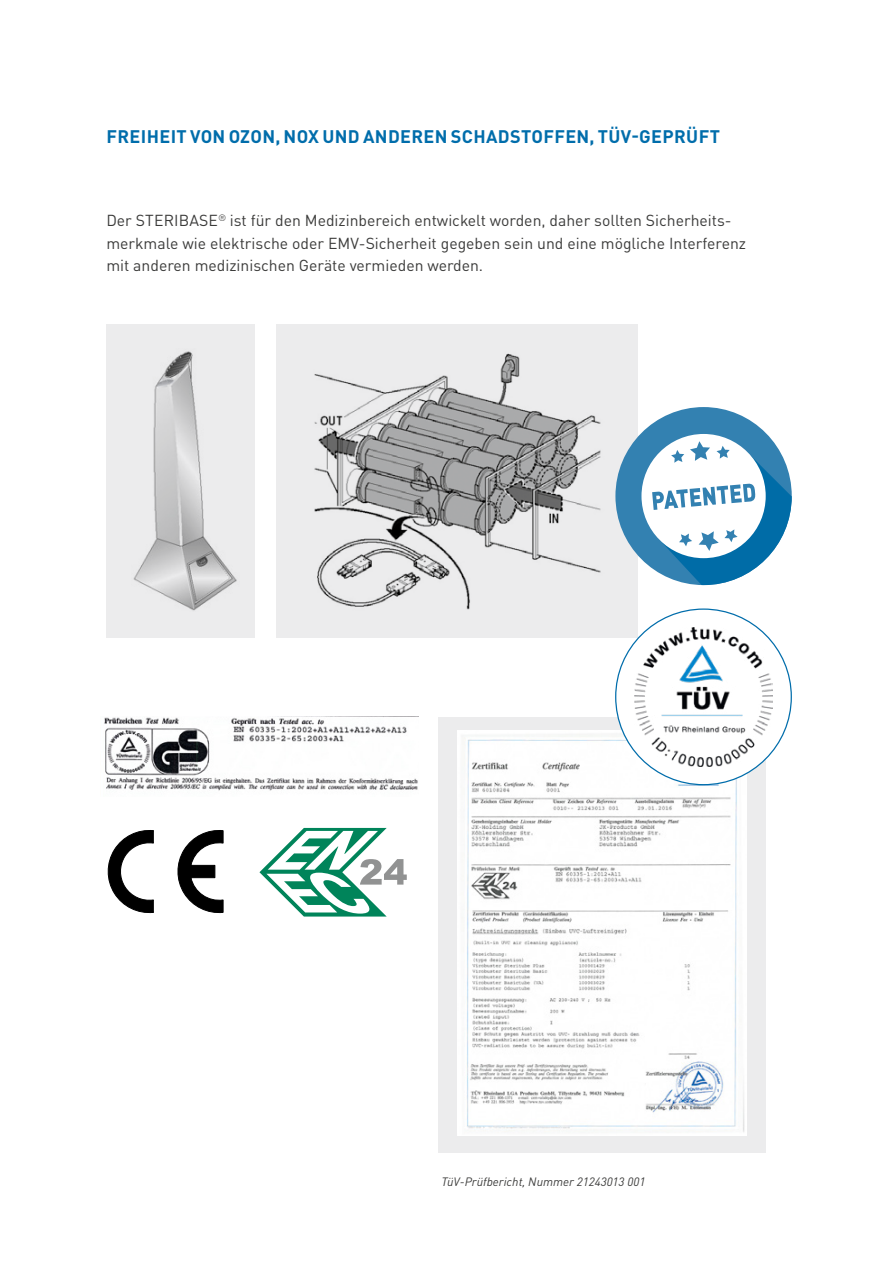
<style>
.page{position:relative;width:893px;height:1263px;background:#fff}
.page>*{position:absolute;margin:0;border:0;box-sizing:border-box;transform-origin:0 0}
.t1{font:700 18px "DIN Pro";letter-spacing:.02em;color:#006dab}
.t2{font:15.75px/22.5px "DIN Pro";color:#3b3b3a}
.t3{font:italic 12px "DIN Pro";color:#3b3b3a}
</style>
<div class="page">
<div style="left:276px;top:325px;width:362px;height:313px;background:#ececed"></div>
<img style="left:314px;top:353px;width:287px;height:257px">
<div style="left:106px;top:325px;width:149px;height:313px;background:#ececed"></div>
<img style="left:133px;top:351px;width:104px;height:260px">
<svg style="left:615px;top:407px;width:177px;height:178px"></svg>
<img style="left:104px;top:717px;width:314px;height:74px">
<div style="left:438px;top:717px;width:327px;height:435px;background:#ececed"></div>
<img style="left:458px;top:730px;width:288px;height:406px">
<div style="left:616px;top:609px;width:175px;height:176px;background:#fff;border-radius:50%"></div>
<img style="left:635px;top:628px;width:137px;height:138px">
<svg style="left:107px;top:830px;width:47px;height:84px"></svg>
<svg style="left:177px;top:830px;width:46px;height:84px"></svg>
<svg style="left:259px;top:828px;width:148px;height:88px"></svg>
<p class="t1" style="left:107px;top:121px;width:615px">FREIHEIT VON OZON, NOX UND ANDEREN SCHADSTOFFEN, TÜV-GEPRÜFT</p>
<p class="t2" style="left:106px;top:208px;width:641px">Der STERIBASE<sup>®</sup> ist für den Medizinbereich entwickelt worden, daher sollten Sicherheits&shy;merkmale wie elektrische oder EMV-Sicherheit gegeben sein und eine mögliche Interferenz mit anderen medizinischen Geräte vermieden werden.</p>
<p class="t3" style="left:441px;top:1173px;width:205px">TüV-Prüfbericht, Nummer 21243013 001</p>
</div>
